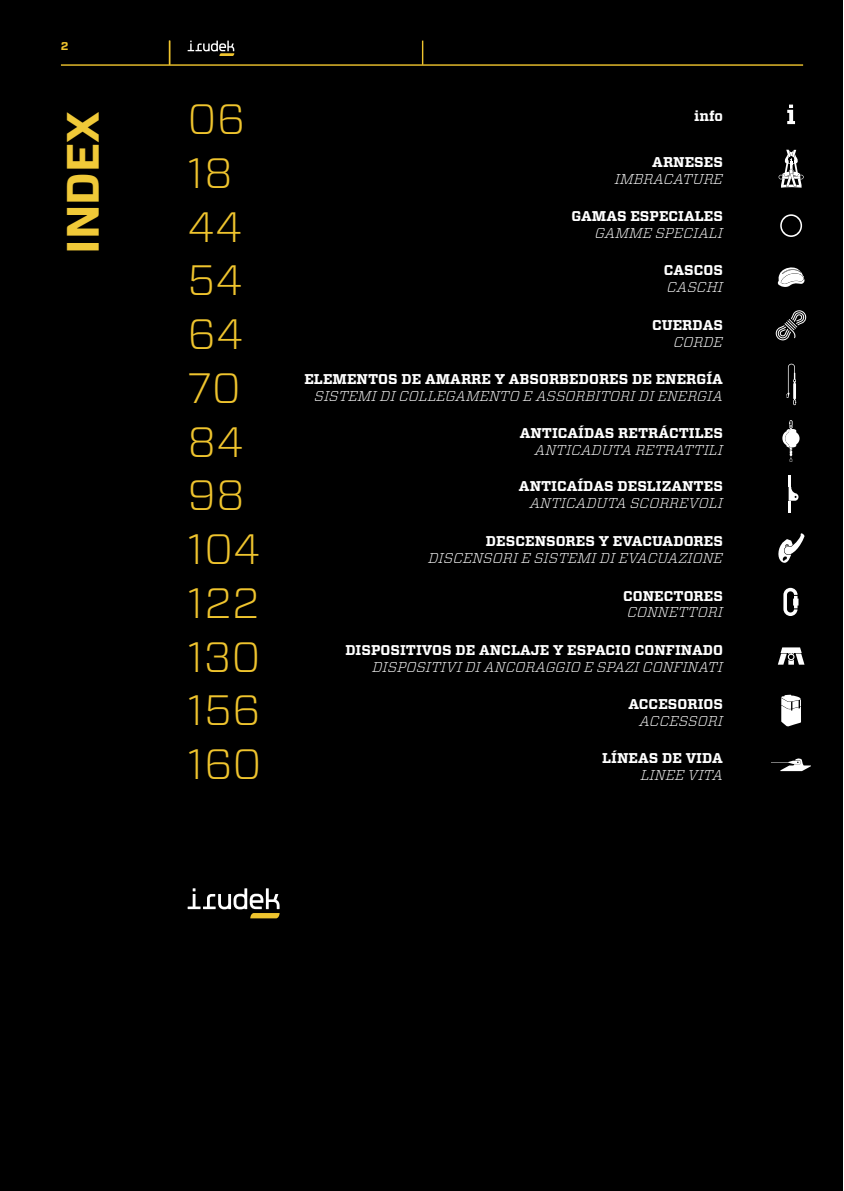
<style>
.page{position:relative;width:844px;height:1191px;background:#fff}
.page>*{position:absolute;margin:0;border:0;box-sizing:border-box;transform-origin:0 0}
.t1{font:700 45.32px "Vitesse Sans";color:#f0c938}
.t2{font:300 42.35px/53.7px "Vitesse Sans";color:#efc42e}
.t3{font:italic 300 14.17px "Vitesse";color:#fff}
.t4{font:700 14.17px "Vitesse";color:#fff}
.t5{font:700 11.38px "Vitesse Sans";color:#efc42e}
</style>
<div class="page">
<div style="left:1px;top:0;width:842px;height:1191px;background:#000"></div>
<svg style="left:787px;top:105px;width:7px;height:19px"></svg>
<svg style="left:780px;top:214px;width:21px;height:23px"></svg>
<svg style="left:786px;top:364px;width:10px;height:41px"></svg>
<svg style="left:782px;top:420px;width:17px;height:42px"></svg>
<svg style="left:783px;top:588px;width:15px;height:28px"></svg>
<svg style="left:778px;top:647px;width:26px;height:17px"></svg>
<svg style="left:777px;top:267px;width:27px;height:20px"></svg>
<svg style="left:781px;top:694px;width:19px;height:33px"></svg>
<svg style="left:771px;top:758px;width:39px;height:13px"></svg>
<svg style="left:778px;top:150px;width:25px;height:38px"></svg>
<svg style="left:788px;top:475px;width:10px;height:38px"></svg>
<svg style="left:778px;top:533px;width:26px;height:30px"></svg>
<svg style="left:187px;top:41px;width:47px;height:15px"></svg>
<hr style="left:61px;top:64px;width:741px;height:2px;background:#efc42e">
<svg style="left:169px;top:41px;width:1px;height:23px"></svg>
<svg style="left:422px;top:41px;width:1px;height:24px"></svg>
<svg style="left:187px;top:888px;width:92px;height:30px"></svg>
<svg style="left:775px;top:310px;width:31px;height:30px"></svg>
<p class="t5" style="left:61px;top:38px;width:9px">2</p>
<h1 class="t1" style="left:53px;top:254px;width:144px;rotate:-90deg">INDEX</h1>
<h2 class="t2" style="left:187px;top:91px;width:76px">06<br>18<br>44<br>54<br>64<br>70<br>84<br>98<br>104<br>122<br>130<br>156<br>160</h2>
<p class="t4" style="left:694px;top:107px;width:30px">info</p>
<p class="t4" style="left:652px;top:153px;width:72px">ARNESES</p>
<p class="t3" style="left:614px;top:169px;width:110px">IMBRACATURE</p>
<p class="t4" style="left:571px;top:207px;width:153px">GAMAS ESPECIALES</p>
<p class="t3" style="left:595px;top:223px;width:129px">GAMME SPECIALI</p>
<p class="t4" style="left:663px;top:261px;width:61px">CASCOS</p>
<p class="t3" style="left:667px;top:278px;width:57px">CASCHI</p>
<p class="t4" style="left:651px;top:315px;width:72px">CUERDAS</p>
<p class="t3" style="left:673px;top:332px;width:51px">CORDE</p>
<p class="t4" style="left:304px;top:369px;width:420px">ELEMENTOS DE AMARRE Y ABSORBEDORES DE ENERGÍA</p>
<p class="t3" style="left:314px;top:386px;width:410px">SISTEMI DI COLLEGAMENTO E ASSORBITORI DI ENERGIA</p>
<p class="t4" style="left:519px;top:424px;width:205px">ANTICAÍDAS RETRÁCTILES</p>
<p class="t3" style="left:534px;top:440px;width:189px">ANTICADUTA RETRATTILI</p>
<p class="t4" style="left:519px;top:476px;width:205px">ANTICAÍDAS DESLIZANTES</p>
<p class="t3" style="left:529px;top:493px;width:195px">ANTICADUTA SCORREVOLI</p>
<p class="t4" style="left:486px;top:532px;width:238px">DESCENSORES Y EVACUADORES</p>
<p class="t3" style="left:428px;top:548px;width:296px">DISCENSORI E SISTEMI DI EVACUAZIONE</p>
<p class="t4" style="left:623px;top:586px;width:101px">CONECTORES</p>
<p class="t3" style="left:627px;top:602px;width:97px">CONNETTORI</p>
<p class="t4" style="left:345px;top:640px;width:379px">DISPOSITIVOS DE ANCLAJE Y ESPACIO CONFINADO</p>
<p class="t3" style="left:372px;top:657px;width:352px">DISPOSITIVI DI ANCORAGGIO E SPAZI CONFINATI</p>
<p class="t4" style="left:628px;top:694px;width:96px">ACCESORIOS</p>
<p class="t3" style="left:639px;top:711px;width:85px">ACCESSORI</p>
<p class="t4" style="left:602px;top:748px;width:122px">LÍNEAS DE VIDA</p>
<p class="t3" style="left:640px;top:765px;width:84px">LINEE VITA</p>
</div>
